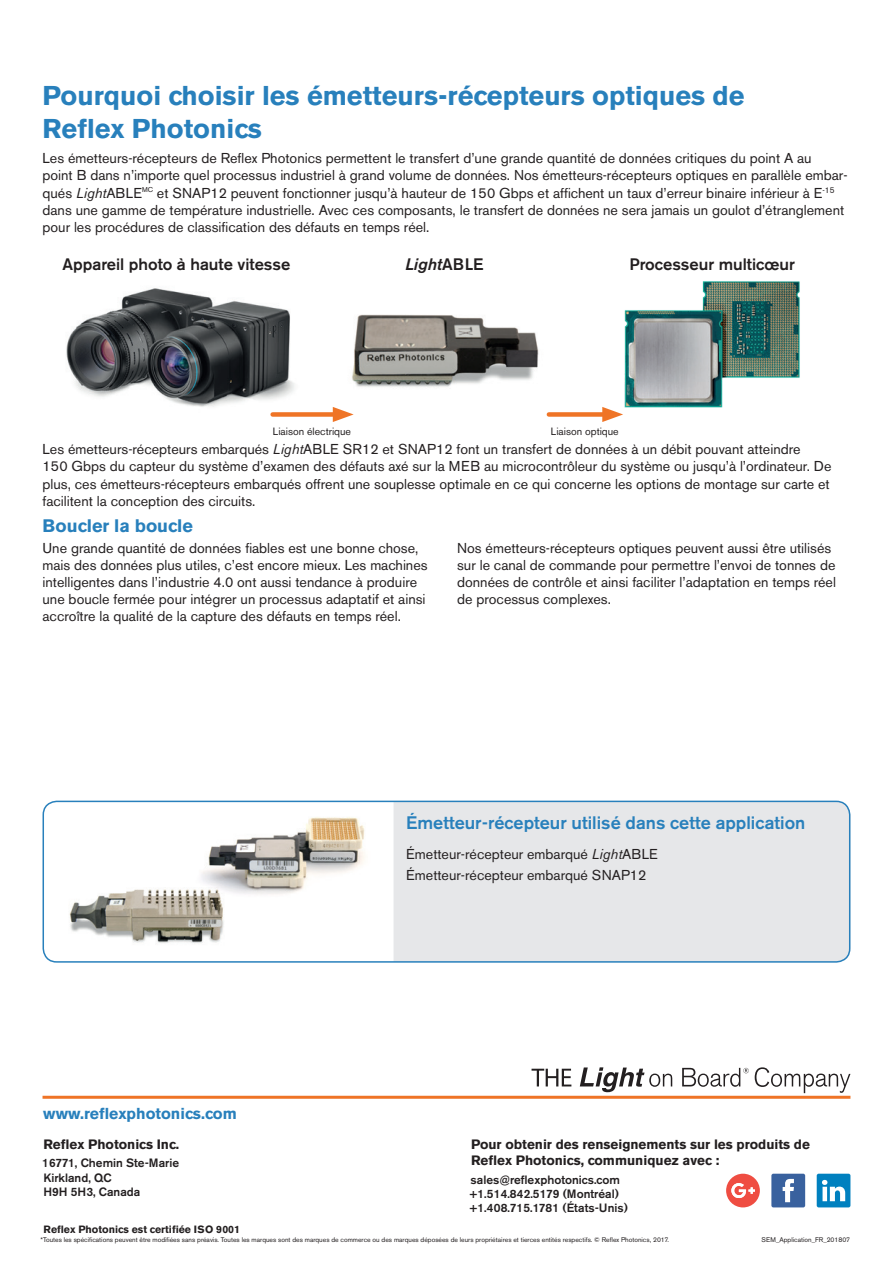
<style>
.page{position:relative;width:893px;height:1263px;background:#fff}
.page>*{position:absolute;margin:0;border:0;box-sizing:border-box;transform-origin:0 0}
.Title_2_span{font:700 27px/32.4px "Akzidenz Grotesk BE";color:#2880bc}
.Title_3{font:500 18px "Akzidenz Grotesk BE";color:#2880bc}
.Title_3-2{font:700 18px "Akzidenz Grotesk BE";color:#2880bc}
.Title_4{font:500 16.5px "Akzidenz Grotesk BE";color:#231f20}
.Title_4-2{font:italic 500 16.5px "Akzidenz Grotesk BE";color:#231f20}
.t1{font:700 15.75px "Akzidenz Grotesk BE";color:#2880bc}
.Text{font:14.25px/17.1px "Akzidenz Grotesk BE";color:#231f20}
.Text_span{font:14.25px/17.1px "Akzidenz Grotesk BE";color:#231f20}
.Title_3-3{font:14.25px/17.1px "Akzidenz Grotesk BE";color:#231f20}
.t2{font:700 13.5px/16.2px "Akzidenz Grotesk BE";color:#231f20}
.t3{font:500 12px/14.4px "Akzidenz Grotesk BE";color:#231f20}
.t4{font:700 10.5px "Akzidenz Grotesk BE";color:#231f20}
.t5{font:10.5px "Akzidenz Grotesk BE";color:#231f20}
.t6{font:6.75px "Akzidenz Grotesk BE";color:#231f20}
.s1{font-style:italic}
.s2{font-style:normal}
</style>
<div class="page">
<div style="left:771px;top:1174px;width:34px;height:33px;background:#39619e;border-radius:2px"></div>
<svg style="left:783px;top:1179px;width:11px;height:23px"></svg>
<div style="left:817px;top:1174px;width:33px;height:33px;background:#0080bf;border-radius:2px"></div>
<svg style="left:822px;top:1180px;width:23px;height:21px"></svg>
<div style="left:726px;top:1174px;width:34px;height:33px;background:#ef4d42;border-radius:50%"></div>
<svg style="left:731px;top:1183px;width:24px;height:15px"></svg>
<div style="left:394px;top:802px;width:456px;height:159px;background:#e6e7e9"></div>
<hr style="left:43px;top:1096px;width:807px;height:3px;background:#ef7426">
<svg style="left:531px;top:1069px;width:40px;height:17px"></svg>
<svg style="left:580px;top:1067px;width:92px;height:25px"></svg>
<svg style="left:682px;top:1068px;width:67px;height:19px"></svg>
<svg style="left:755px;top:1067px;width:95px;height:26px"></svg>
<img style="left:69px;top:889px;width:153px;height:55px">
<div style="left:43px;top:801px;width:807px;height:162px;border:2px solid #2880bc;border-radius:14px"></div>
<img style="left:195px;top:800px;width:201px;height:134px">
<img style="left:66px;top:288px;width:229px;height:126px">
<img style="left:332px;top:314px;width:217px;height:100px">
<img style="left:624px;top:281px;width:176px;height:127px">
<div style="left:549px;top:412px;width:61px;height:5px;background:#ef7426"></div>
<svg style="left:602px;top:407px;width:21px;height:15px"></svg>
<div style="left:273px;top:412px;width:68px;height:5px;background:#ef7426"></div>
<svg style="left:333px;top:407px;width:21px;height:15px"></svg>
<p class="Title_2_span" style="left:43px;top:80px;width:704px">Pourquoi choisir les émetteurs-récepteurs optiques de<br>Reflex Photonics</p>
<p class="Text_span" style="left:43px;top:150px;width:806px">Les émetteurs-récepteurs de Reflex Photonics permettent le transfert d’une grande quantité de données critiques du point A au<br>point B dans n’importe quel processus industriel à grand volume de données. Nos émetteurs-récepteurs optiques en parallèle embar&shy;qués <span class="s1">Light</span>ABLE<sup>MC</sup> et SNAP12 peuvent fonctionner jusqu’à hauteur de 150 Gbps et affichent un taux d’erreur binaire inférieur à E<sup>-15 </sup>dans une gamme de température industrielle. Avec ces composants, le transfert de données ne sera jamais un goulot d’étranglement pour les procédures de classification des défauts en temps réel.</p>
<p class="Title_4" style="left:63px;top:254px;width:229px">Appareil photo à haute vitesse</p>
<p class="Title_4-2" style="left:405px;top:254px;width:80px">Light<span class="s2">ABLE</span></p>
<p class="Title_4" style="left:629px;top:254px;width:167px">Processeur multicœur</p>
<p class="t5" style="left:273px;top:425px;width:80px">Liaison électrique</p>
<p class="t5" style="left:551px;top:425px;width:69px">Liaison optique</p>
<p class="Title_3-3" style="left:43px;top:441px;width:790px">Les émetteurs-récepteurs embarqués <span class="s1">Light</span>ABLE SR12 et SNAP12 font un transfert de données à un débit pouvant atteindre<br>150 Gbps du capteur du système d’examen des défauts axé sur la MEB au microcontrôleur du système ou jusqu’à l’ordinateur. De plus, ces émetteurs-récepteurs embarqués offrent une souplesse optimale en ce qui concerne les options de montage sur carte et facilitent la conception des circuits.</p>
<p class="Title_3-2" style="left:43px;top:515px;width:152px">Boucler la boucle</p>
<p class="Text" style="left:43px;top:539px;width:387px">Une grande quantité de données fiables est une bonne chose, mais des données plus utiles, c’est encore mieux. Les machines intelligentes dans l’industrie 4.0 ont aussi tendance à produire une boucle fermée pour intégrer un processus adaptatif et ainsi accroître la qualité de la capture des défauts en temps réel.</p>
<p class="Text" style="left:457px;top:539px;width:380px">Nos émetteurs-récepteurs optiques peuvent aussi être utilisés sur le canal de commande pour permettre l’envoi de tonnes de données de contrôle et ainsi faciliter l’adaptation en temps réel de processus complexes.</p>
<p class="t1" style="left:43px;top:1104px;width:195px">www.reflexphotonics.com</p>
<p class="t2" style="left:43px;top:1136px;width:137px">Reflex Photonics Inc.</p>
<p class="t3" style="left:42px;top:1156px;width:138px">16771, Chemin Ste-Marie<br>Kirkland, QC<br>H9H 5H3, Canada</p>
<p class="Title_3" style="left:406px;top:811px;width:400px">Émetteur-récepteur utilisé dans cette application</p>
<p class="Text" style="left:406px;top:845px;width:253px">Émetteur-récepteur embarqué <span class="s1">Light</span>ABLE</p>
<p class="Text" style="left:406px;top:866px;width:242px">Émetteur-récepteur embarqué SNAP12</p>
<p class="t2" style="left:471px;top:1136px;width:340px">Pour obtenir des renseignements sur les produits de<br>Reflex Photonics, communiquez avec :</p>
<p class="t3" style="left:469px;top:1172px;width:160px">sales@reflexphotonics.com +1.514.842.5179 (Montréal) +1.408.715.1781 (États-Unis)</p>
<p class="t4" style="left:44px;top:1224px;width:198px">Reflex Photonics est certifiée ISO 9001</p>
<p class="t6" style="left:41px;top:1235px;width:630px">*Toutes les spécifications peuvent être modifiées sans préavis. Toutes les marques sont des marques de commerce ou des marques déposées de leurs propriétaires et tierces entités respectifs. © Reflex Photonics, 2017.</p>
<p class="t6" style="left:762px;top:1235px;width:90px">SEM_Application_FR_201807</p>
</div>
